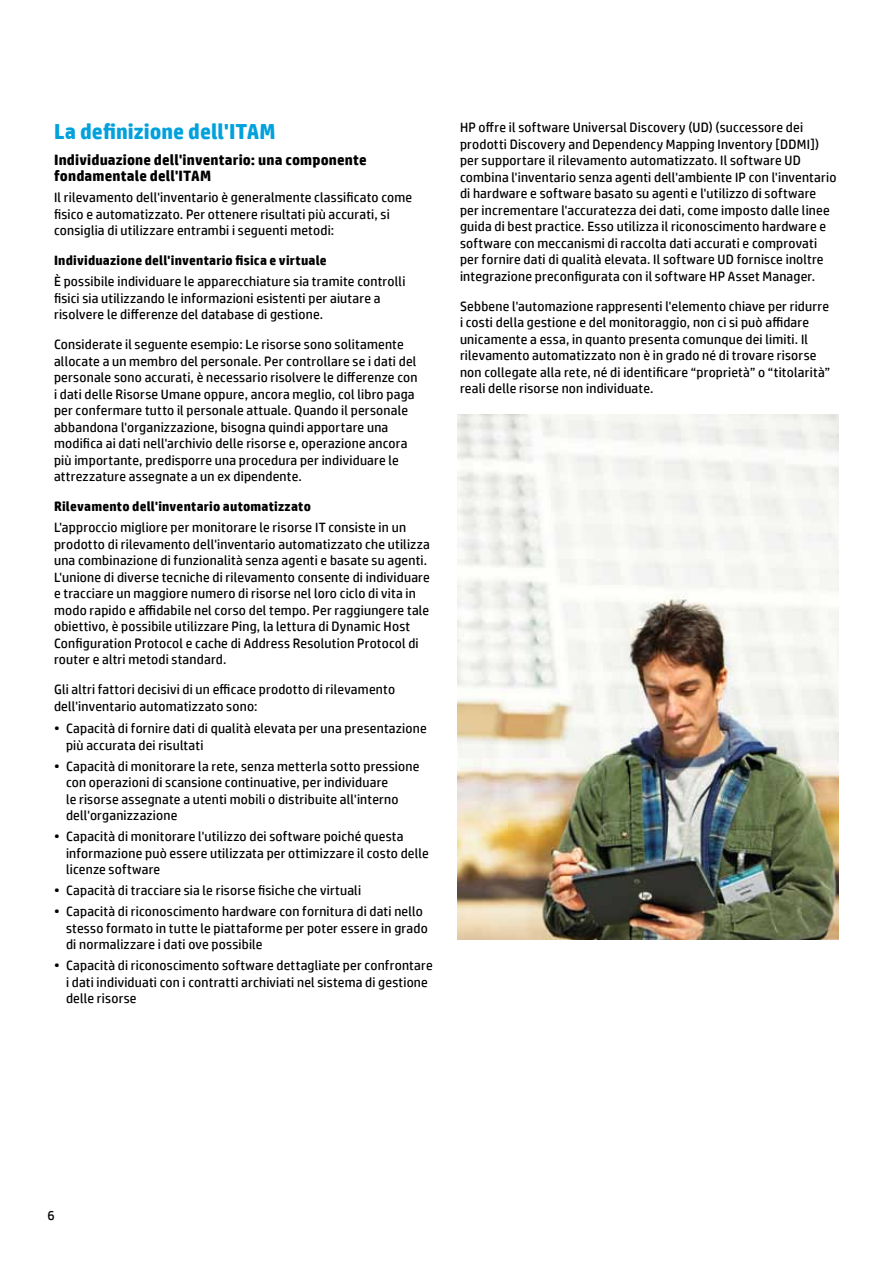
<style>
.page{position:relative;width:893px;height:1263px;background:#fff}
.page>*{position:absolute;margin:0;border:0;box-sizing:border-box;transform-origin:0 0}
.level_1_14_5_16_bol{font:700 21.75px "HP Simplified";color:#00a1dd}
.level_2_10_11_bold{font:700 15px/16.5px "HP Simplified";letter-spacing:.01em;color:#000}
.text{font:13.5px/16.5px "HP Simplified";letter-spacing:.015em;color:#000}
.bullet_level_1{font:13.5px/16.5px "HP Simplified";letter-spacing:.015em;color:#000}
.bullet_level_1_last{font:13.5px/16.5px "HP Simplified";letter-spacing:.015em;color:#000}
.text_before_bullet{font:13.5px/16.5px "HP Simplified";letter-spacing:.015em;color:#000}
.text-2{font:700 13.5px "HP Simplified";letter-spacing:.015em;color:#000}
</style>
<div class="page">
<img style="left:458px;top:414px;width:381px;height:526px">
<p class="level_1_14_5_16_bol" style="left:54px;top:119px;width:223px">La definizione dell'ITAM</p>
<p class="level_2_10_11_bold" style="left:54px;top:151px;width:314px">Individuazione dell'inventario: una componente fondamentale dell'ITAM</p>
<p class="text" style="left:54px;top:189px;width:360px">Il rilevamento dell'inventario è generalmente classificato come fisico e automatizzato. Per ottenere risultati più accurati, si consiglia di utilizzare entrambi i seguenti metodi:</p>
<p class="text-2" style="left:54px;top:253px;width:274px">Individuazione dell'inventario fisica e virtuale</p>
<p class="text" style="left:54px;top:273px;width:353px">È possibile individuare le apparecchiature sia tramite controlli fisici sia utilizzando le informazioni esistenti per aiutare a risolvere le differenze del database di gestione.</p>
<p class="text" style="left:54px;top:336px;width:365px">Considerate il seguente esempio: Le risorse sono solitamente allocate a un membro del personale. Per controllare se i dati del personale sono accurati, è necessario risolvere le differenze con i dati delle Risorse Umane oppure, ancora meglio, col libro paga per confermare tutto il personale attuale. Quando il personale abbandona l'organizzazione, bisogna quindi apportare una modifica ai dati nell'archivio delle risorse e, operazione ancora più importante, predisporre una procedura per individuare le attrezzature assegnate a un ex dipendente.</p>
<p class="text-2" style="left:54px;top:499px;width:258px">Rilevamento dell'inventario automatizzato</p>
<p class="text" style="left:54px;top:519px;width:377px">L'approccio migliore per monitorare le risorse IT consiste in un prodotto di rilevamento dell'inventario automatizzato che utilizza una combinazione di funzionalità senza agenti e basate su agenti.<br>L'unione di diverse tecniche di rilevamento consente di individuare e tracciare un maggiore numero di risorse nel loro ciclo di vita in modo rapido e affidabile nel corso del tempo. Per raggiungere tale obiettivo, è possibile utilizzare Ping, la lettura di Dynamic Host Configuration Protocol e cache di Address Resolution Protocol di router e altri metodi standard.</p>
<p class="text_before_bullet" style="left:54px;top:681px;width:342px">Gli altri fattori decisivi di un efficace prodotto di rilevamento dell'inventario automatizzato sono:</p>
<p class="bullet_level_1" style="left:66px;top:720px;width:362px;text-indent:-12px">• Capacità di fornire dati di qualità elevata per una presentazione più accurata dei risultati</p>
<p class="bullet_level_1" style="left:66px;top:758px;width:355px;text-indent:-12px">• Capacità di monitorare la rete, senza metterla sotto pressione con operazioni di scansione continuative, per individuare<br>le risorse assegnate a utenti mobili o distribuite all'interno dell'organizzazione</p>
<p class="bullet_level_1" style="left:66px;top:828px;width:364px;text-indent:-12px">• Capacità di monitorare l'utilizzo dei software poiché questa informazione può essere utilizzata per ottimizzare il costo delle licenze software</p>
<p class="bullet_level_1" style="left:54px;top:882px;width:308px">• Capacità di tracciare sia le risorse fisiche che virtuali</p>
<p class="bullet_level_1" style="left:66px;top:903px;width:363px;text-indent:-12px">• Capacità di riconoscimento hardware con fornitura di dati nello stesso formato in tutte le piattaforme per poter essere in grado di normalizzare i dati ove possibile</p>
<p class="bullet_level_1_last" style="left:66px;top:957px;width:368px;text-indent:-12px">• Capacità di riconoscimento software dettagliate per confrontare i dati individuati con i contratti archiviati nel sistema di gestione delle risorse</p>
<p class="text" style="left:460px;top:119px;width:378px">HP offre il software Universal Discovery (UD) (successore dei prodotti Discovery and Dependency Mapping Inventory [DDMI]) per supportare il rilevamento automatizzato. Il software UD combina l'inventario senza agenti dell'ambiente IP con l'inventario di hardware e software basato su agenti e l'utilizzo di software per incrementare l'accuratezza dei dati, come imposto dalle linee guida di best practice. Esso utilizza il riconoscimento hardware e software con meccanismi di raccolta dati accurati e comprovati per fornire dati di qualità elevata. Il software UD fornisce inoltre integrazione preconfigurata con il software HP Asset Manager.</p>
<p class="text" style="left:460px;top:298px;width:372px">Sebbene l'automazione rappresenti l'elemento chiave per ridurre i costi della gestione e del monitoraggio, non ci si può affidare unicamente a essa, in quanto presenta comunque dei limiti. Il rilevamento automatizzato non è in grado né di trovare risorse non collegate alla rete, né di identificare “proprietà” o “titolarità” reali delle risorse non individuate.</p>
<p class="text" style="left:48px;top:1207px;width:9px">6</p>
</div>
